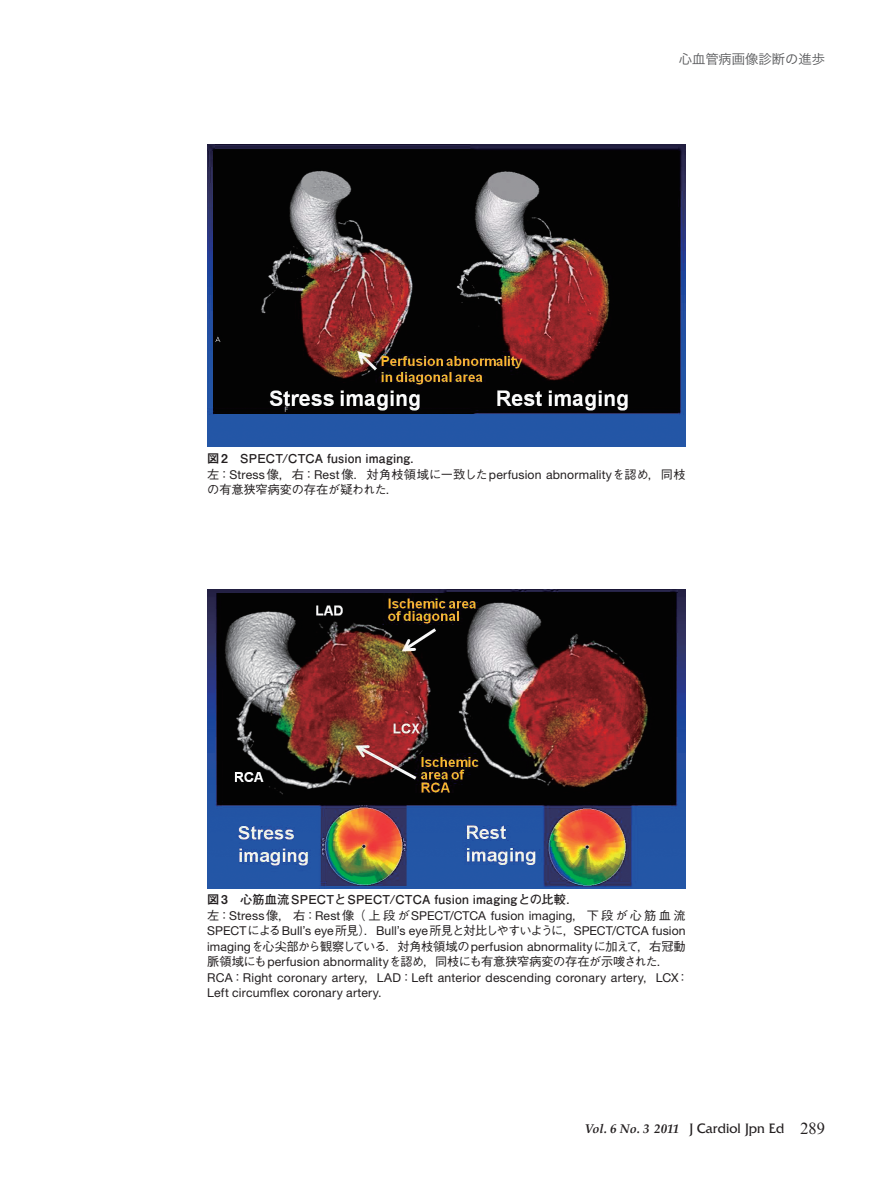
<style>
.page{position:relative;width:893px;height:1191px;background:#fff}
.page>*{position:absolute;margin:0;border:0;box-sizing:border-box;transform-origin:0 0}
.t1{font:13.35px "Hira Kaku Pro W3";color:#57585a}
.t2{font:italic 700 12.75px "Palatino LT Std";color:#231f20}
.t3{font:12.15px/15.5px "Helvetica Neue LT Std";letter-spacing:.015em;color:#231f20;text-align:justify}
.t4{font:700 12.15px "Futo Go B101 Pro";letter-spacing:.015em;color:#231f20}
.t5{font:500 12.15px "Gothic BBB Pro";letter-spacing:-.02em;color:#231f20}
.s1{font-family:"Midashi Go Pro MB31";font-weight:400}
.s2{font-family:"Gothic BBB Pro";font-weight:500}
.s3{font-family:"Helvetica Neue LT Std";font-weight:400}
.s4{font-family:"Friz Quadrata Std";font-weight:400;font-style:normal;font-size:14.4px}
.s5{font-family:"Times New Roman MT Std";font-weight:400;font-style:normal;font-size:16.5px}
</style>
<div class="page">
<img style="left:207px;top:145px;width:479px;height:302px">
<img style="left:207px;top:589px;width:479px;height:299px">
<p class="t1" style="left:679px;top:47px;width:148px">心血管病画像診断の進歩</p>
<p class="t4" style="left:207px;top:449px;width:217px"><span class="s1">図2　</span>SPECT/CTCA fusion imaging．</p>
<p class="t3" style="left:207px;top:466px;width:480px"><span class="s2">左：</span>Stress<span class="s2">像，右：</span>Rest<span class="s2">像．対角枝領域に一致した</span>perfusion abnormality<span class="s2">を認め，同枝</span></p>
<p class="t5" style="left:207px;top:480px;width:193px">の有意狭窄病変の存在が疑われた．</p>
<p class="t4" style="left:207px;top:890px;width:373px"><span class="s1">図3　</span>心筋血流SPECTとSPECT/CTCA fusion imagingとの比較．</p>
<p class="t3" style="left:207px;top:907px;width:480px"><span class="s2">左：</span>Stress<span class="s2">像，右：</span>Rest<span class="s2">像（上段が</span>SPECT/CTCA fusion imaging<span class="s2">，下段が心筋血流</span>SPECT<span class="s2">による</span>Bull<span class="s2">ʼ</span>s eye<span class="s2">所見）．</span>Bull<span class="s2">ʼ</span>s eye<span class="s2">所見と対比しやすいように，</span>SPECT/CTCA fusion imaging<span class="s2">を心尖部から観察している．対角枝領域の</span>perfusion abnormality<span class="s2">に加えて，右冠動</span></p>
<p class="t5" style="left:207px;top:951px;width:464px">脈領域にも<span class="s3">perfusion abnormality</span>を認め，同枝にも有意狭窄病変の存在が示唆された．</p>
<p class="t3" style="left:207px;top:969px;width:483px">RCA<span class="s2">：</span>Right coronary artery<span class="s2">，</span>LAD<span class="s2">：</span>Left anterior descending coronary artery<span class="s2">，</span>LCX<span class="s2">：<br></span>Left circumflex coronary artery<span class="s2">．</span></p>
<p class="t2" style="left:585px;top:1121px;width:242px">Vol. 6 No. 3 2011 <span class="s4">J Cardiol Jpn Ed</span> <span class="s5">289</span></p>
</div>
